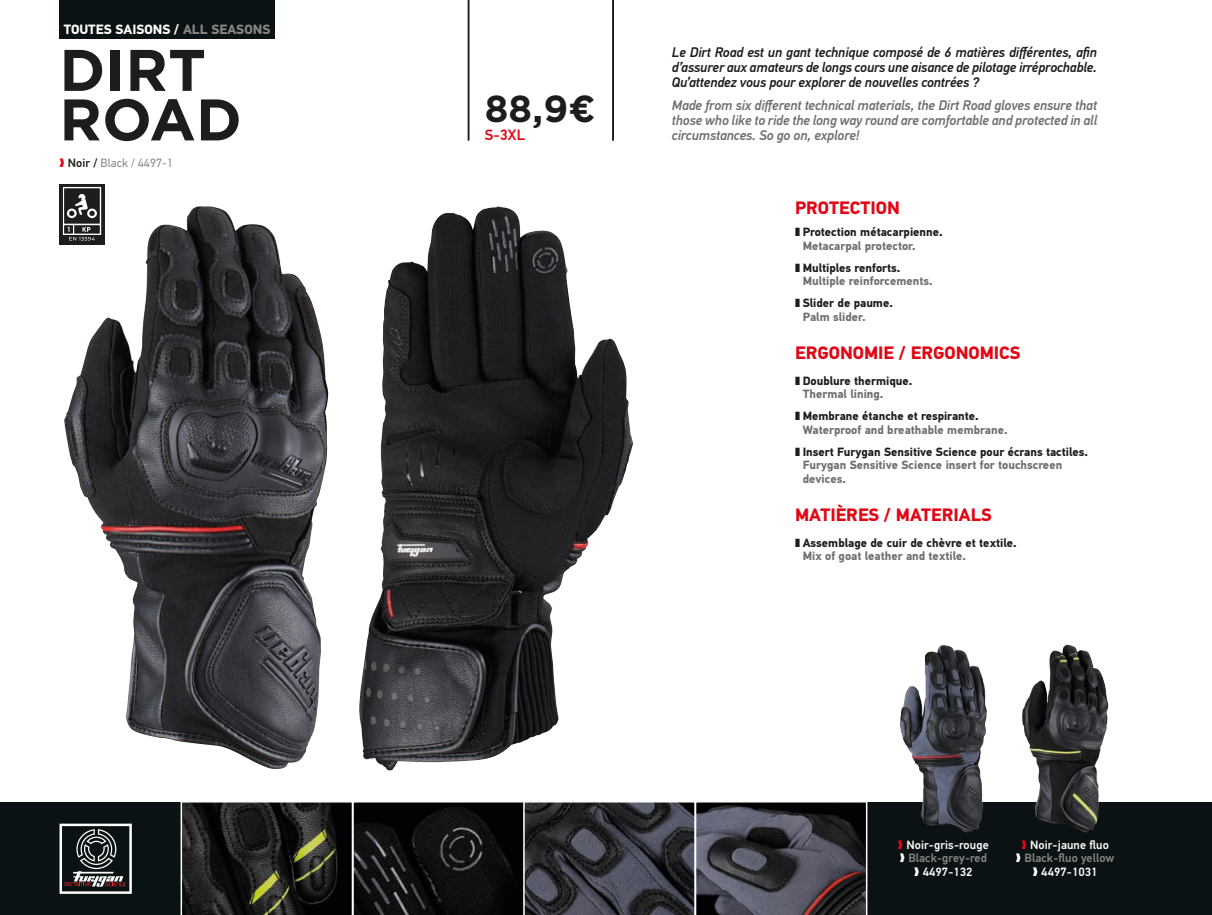
<style>
.page{position:relative;width:1212px;height:915px;background:#fff}
.page>*{position:absolute;margin:0;border:0;box-sizing:border-box;transform-origin:0 0}
.t1{font:700 58.5px/49.5px "Gotham";letter-spacing:.005em;color:#1d1d1b}
.t2{font:700 37.5px "Gotham";color:#1d1d1b}
.t3{font:700 18px "PF Din Text Pro";color:#e30614}
.t4{font:500 15px "PF Din Text Pro";color:#e30614}
.t5{font:italic 500 13.95px/15px "PF Din Text Pro";letter-spacing:-.01em;color:#1d1d1b;text-align:justify}
.t6{font:italic 500 13.95px/15px "PF Din Text Pro";letter-spacing:-.01em;color:#70706f;text-align:justify}
.t7{font:700 13.5px "PF Din Text Pro";color:#fff}
.t8{font:700 12px/13.5px "PF Din Text Pro";color:#70706f}
.t9{font:700 12px/13.5px "PF Din Text Pro";color:#1d1d1b}
.t10{font:500 12px/13.5px "PF Din Text Pro";letter-spacing:.01em;color:#fff;text-align:center}
.t11{font:12px "PF Din Text Pro";letter-spacing:.01em;color:#878787}
.s1{color:#878787}
.s2{color:#e30614}
.s3{font-weight:500;color:#1d1d1b}
.s4{color:#70706f}
.s5{color:#1d1d1b}
</style>
<div class="page">
<div style="left:0;top:802px;width:1212px;height:112px;background:#0b1214"></div>
<div style="left:60px;top:0;width:215px;height:38px;background:#0b1214"></div>
<hr style="left:468px;top:0;width:1px;height:140px;background:#1d1d1b">
<hr style="left:612px;top:0;width:2px;height:140px;background:#1d1d1b">
<img style="left:359px;top:206px;width:274px;height:564px">
<img style="left:64px;top:206px;width:257px;height:563px">
<img style="left:1022px;top:645px;width:86px;height:187px">
<img style="left:900px;top:645px;width:87px;height:187px">
<svg style="left:60px;top:823px;width:72px;height:70px"></svg>
<svg style="left:181px;top:801px;width:686px;height:113px"></svg>
<svg style="left:60px;top:184px;width:45px;height:60px"></svg>
<svg style="left:63px;top:187px;width:38px;height:53px"></svg>
<p class="t7" style="left:64px;top:21px;width:208px">TOUTES SAISONS / <span class="s1">ALL SEASONS</span></p>
<h1 class="t1" style="left:60px;top:45px;width:184px">DIRT<br>ROAD</h1>
<p class="t11" style="left:60px;top:156px;width:115px"><span class="s2">❱</span> <span class="s3">Noir /</span> Black / 4497-1</p>
<h2 class="t2" style="left:485px;top:83px;width:112px">88,9€</h2>
<p class="t4" style="left:485px;top:126px;width:42px">S-3XL</p>
<p class="t5" style="left:672px;top:44px;width:427px">Le Dirt Road est un gant technique composé de 6 matières différentes, afin d’assurer aux amateurs de longs cours une aisance de pilotage irréprochable.<br>Qu’attendez vous pour explorer de nouvelles contrées ?</p>
<p class="t6" style="left:672px;top:98px;width:427px">Made from six different technical materials, the Dirt Road gloves ensure that those who like to ride the long way round are comfortable and protected in all circumstances. So go on, explore!</p>
<h3 class="t3" style="left:795px;top:197px;width:106px">PROTECTION</h3>
<p class="t9" style="left:803px;top:225px;width:142px;text-indent:-8px">❚ Protection métacarpienne.<br><span class="s4">Metacarpal protector.</span></p>
<p class="t8" style="left:803px;top:260px;width:131px;text-indent:-8px"><span class="s5">❚ Multiples renforts.<br></span>Multiple reinforcements.</p>
<p class="t9" style="left:803px;top:296px;width:92px;text-indent:-8px">❚ Slider de paume.<br><span class="s4">Palm slider.</span></p>
<h3 class="t3" style="left:795px;top:341px;width:227px">ERGONOMIE / ERGONOMICS</h3>
<p class="t9" style="left:803px;top:373px;width:111px;text-indent:-8px">❚ Doublure thermique.<br><span class="s4">Thermal lining.</span></p>
<p class="t8" style="left:803px;top:409px;width:206px;text-indent:-8px"><span class="s5">❚ Membrane étanche et respirante.<br></span>Waterproof and breathable membrane.</p>
<p class="t8" style="left:803px;top:444px;width:287px;text-indent:-8px"><span class="s5">❚ Insert Furygan Sensitive Science pour écrans tactiles.<br></span>Furygan Sensitive Science insert for touchscreen devices.</p>
<h3 class="t3" style="left:795px;top:503px;width:198px">MATIÈRES / MATERIALS</h3>
<p class="t9" style="left:803px;top:535px;width:215px;text-indent:-8px">❚ Assemblage de cuir de chèvre et textile.<br><span class="s4">Mix of goat leather and textile.</span></p>
<p class="t10" style="left:898px;top:837px;width:93px"><span class="s2">❱</span> Noir-gris-rouge ❱ <span class="s1">Black-grey-red </span>❱ 4497-132</p>
<p class="t10" style="left:1016px;top:837px;width:100px"><span class="s2">❱</span> Noir-jaune fluo<br>❱ <span class="s1">Black-fluo yellow </span>❱ 4497-1031</p>
</div>
